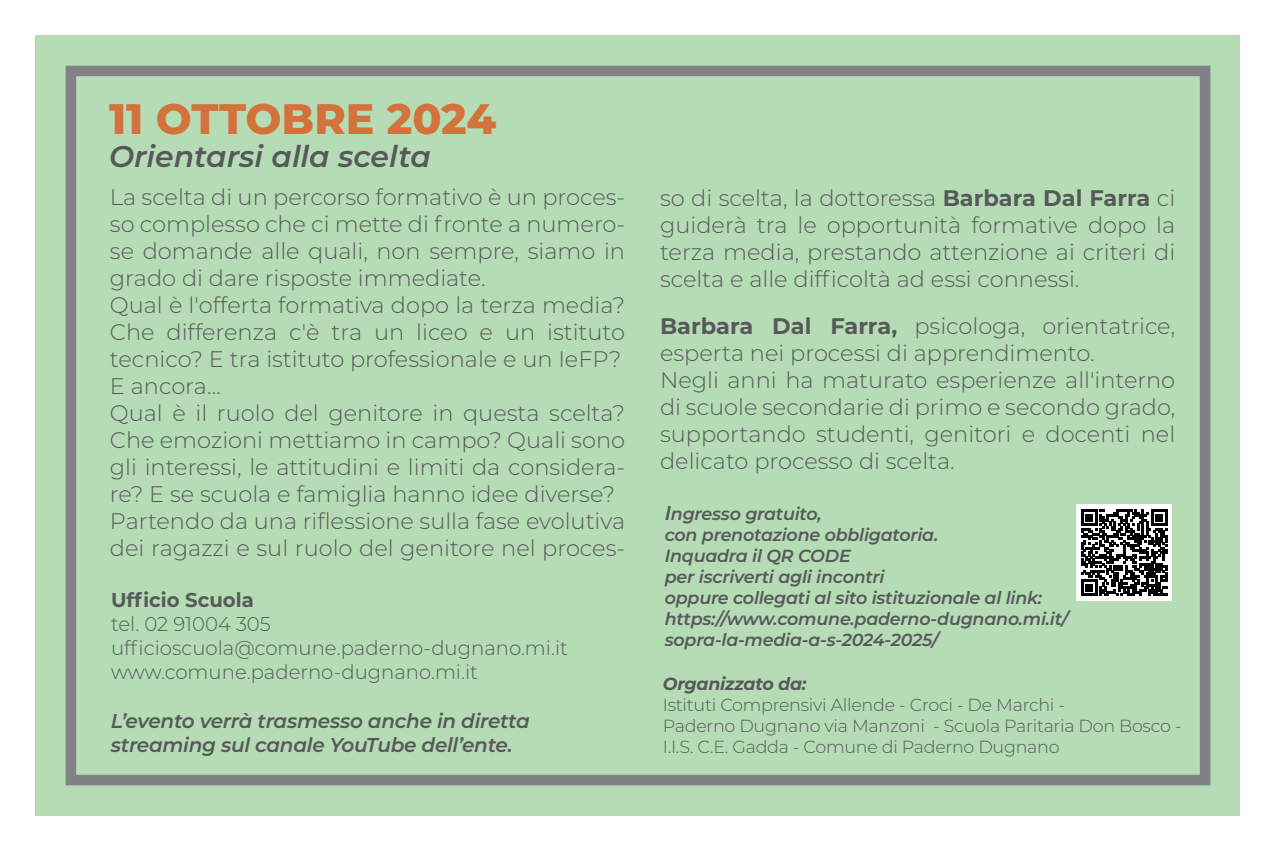
<style>
.page{position:relative;width:1276px;height:851px;background:#fff}
.page>*{position:absolute;margin:0;border:0;box-sizing:border-box;transform-origin:0 0}
.t1{font:800 42.5px "Montserrat";color:#d3723b}
.t2{font:italic 600 29.75px "Montserrat";color:#57585a}
.t3{font:300 22.5px/27px "Montserrat";color:#57585a}
.t4{font:300 20px/24px "Montserrat";color:#57585a}
.t5{font:italic 600 20px/24px "Montserrat";letter-spacing:-.015em;color:#57585a}
.t6{font:700 20px "Montserrat";color:#57585a}
.t7{font:italic 600 17.5px/21px "Montserrat";letter-spacing:-.015em;color:#57585a}
.t8{font:300 17.5px/21px "Montserrat";letter-spacing:-.015em;color:#57585a}
.t9{font:italic 700 17.5px "Montserrat";letter-spacing:-.015em;color:#57585a}
.s1{font-weight:700}
.s2{font-size:20px}
</style>
<div class="page">
<div style="left:35px;top:35px;width:1204px;height:780px;background:#b5dcb5"></div>
<div style="left:66px;top:66px;width:1144px;height:719px;border:11px solid #808285"></div>
<div style="left:1076px;top:504px;width:95px;height:97px;background:#fff"></div>
<svg style="left:1081px;top:509px;width:86px;height:86px"></svg>
<h1 class="t1" style="left:109px;top:88px;width:389px">11 OTTOBRE 2024</h1>
<h2 class="t2" style="left:109px;top:135px;width:323px">Orientarsi alla scelta</h2>
<p class="t3" style="left:110px;top:182px;width:517px">La scelta di un percorso formativo è un proces&shy;so complesso che ci mette di fronte a numero&shy;se domande alle quali, non sempre, siamo in grado di dare risposte immediate.<br>Qual è l'offerta formativa dopo la terza media?<br>Che differenza c'è tra un liceo e un istituto tecnico? E tra istituto professionale e un IeFP?<br>E ancora…<br>Qual è il ruolo del genitore in questa scelta?<br>Che emozioni mettiamo in campo? Quali sono gli interessi, le attitudini e limiti da considera&shy;re? E se scuola e famiglia hanno idee diverse?<br>Partendo da una riflessione sulla fase evolutiva dei ragazzi e sul ruolo del genitore nel proces-</p>
<p class="t3" style="left:660px;top:183px;width:517px;text-align:justify">so di scelta, la dottoressa <span class="s1">Barbara Dal Farra</span> ci guiderà tra le opportunità formative dopo la terza media, prestando attenzione ai criteri di scelta e alle difficoltà ad essi connessi.</p>
<p class="t3" style="left:660px;top:311px;width:517px"><span class="s1">Barbara Dal Farra,</span> psicologa, orientatrice, esperta nei processi di apprendimento.<br>Negli anni ha maturato esperienze all'interno di scuole secondarie di primo e secondo grado, supportando studenti, genitori e docenti nel delicato processo di scelta.</p>
<p class="t7" style="left:665px;top:502px;width:405px"><span class="s2">I</span>ngresso gratuito,<br>con prenotazione obbligatoria.<br>Inquadra il QR CODE<br>per iscriverti agli incontri<br>oppure collegati al sito istituzionale al link: https://www.comune.paderno-dugnano.mi.it/ sopra-la-media-a-s-2024-2025/</p>
<p class="t6" style="left:111px;top:585px;width:144px">Ufficio Scuola</p>
<p class="t4" style="left:111px;top:611px;width:458px">tel. 02 91004 305 ufficioscuola@comune.paderno-dugnano.mi.it www.comune.paderno-dugnano.mi.it</p>
<p class="t9" style="left:663px;top:671px;width:145px">Organizzato da:</p>
<p class="t8" style="left:663px;top:693px;width:520px">Istituti Comprensivi Allende - Croci - De Marchi -<br>Paderno Dugnano via Manzoni - Scuola Paritaria Don Bosco -<br>I.I.S. C.E. Gadda - Comune di Paderno Dugnano</p>
<p class="t5" style="left:111px;top:708px;width:420px">L’evento verrà trasmesso anche in diretta streaming sul canale YouTube dell’ente.</p>
</div>
